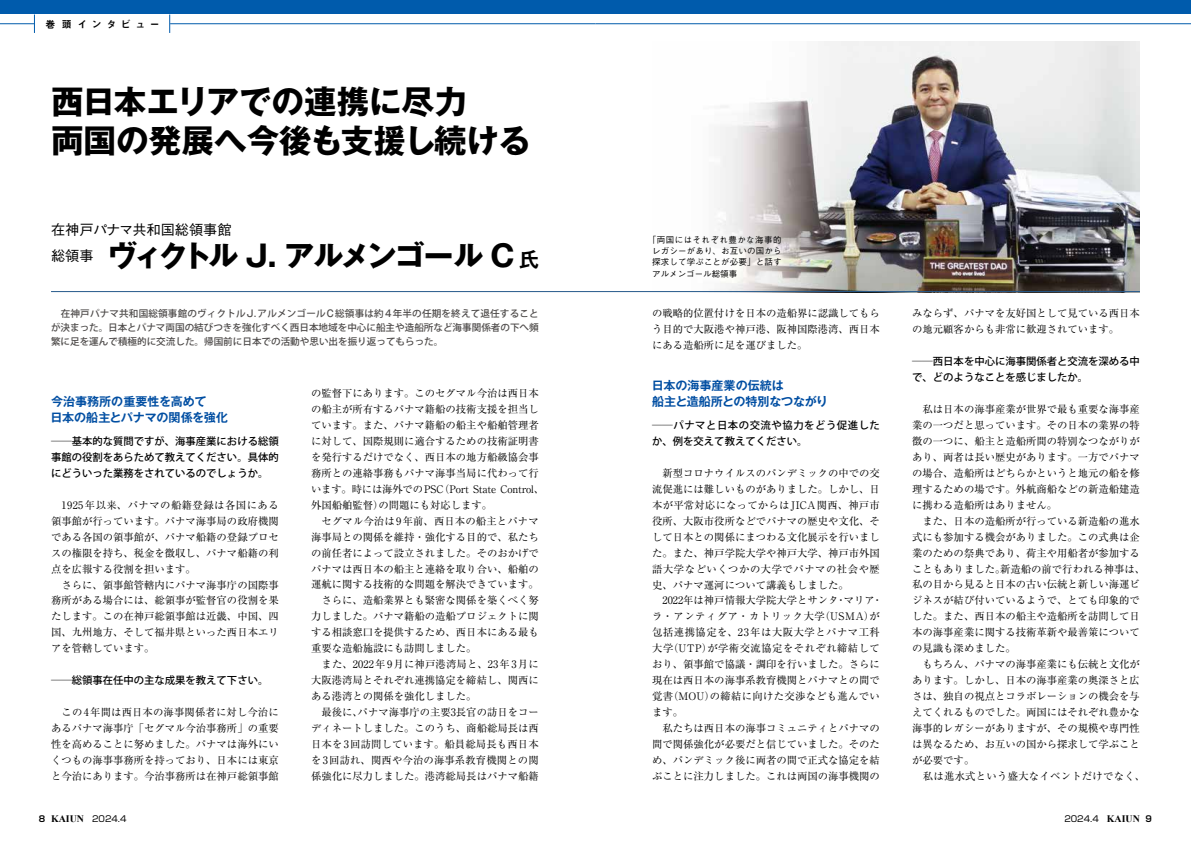
<style>
.page{position:relative;width:1191px;height:842px;background:#fff}
.page>*{position:absolute;margin:0;border:0;box-sizing:border-box;transform-origin:0 0}
.t1{font:700 32.6px/39.7px "Gothic MB101 Pr 6 N";color:#000}
.t2{font:700 29.8px "Gothic MB101 Pr 6 N";letter-spacing:-.105em;color:#000}
.t3{font:500 14.2px "Gothic BBB Pro";color:#000}
.t4{font:700 12px/15.9px "Gothic MB101 Pr 6 N De";color:#004ea2}
.t5{font:10.3px/15.9px "Ryumin Pr 6 N";color:#000}
.t6{font:500 10.3px/15.9px "Koz Go Pr 6 N";color:#000}
.t7{font:500 10.3px/15.9px "Koz Go Pr 6 N";letter-spacing:.055em;color:#000}
.t8{font:9.9px "Midashi Go Pr 6 N MB31";letter-spacing:.465em;color:#000}
.t9{font:500 9.6px/14.2px "Koz Go Pr 6 N";color:#4c4948;text-align:justify}
.t10{font:500 8.5px/11.3px "Gothic BBB Pr 6 N";letter-spacing:.015em;color:#000;text-align:justify}
.t11{font:8.5px "Shin Go Pr 6 N";color:#000}
.s1{font-family:"Gothic MB101 Pr 6 N De";font-size:19.8px}
.s2{font-family:"Gothic MB101 Pr 6 N"}
.s3{font-family:"Shin Go Pr 6 N De";font-weight:700}
.s4{font-family:"Times New Roman";font-weight:700;font-size:9.9px}
</style>
<div class="page">
<img style="left:717px;top:42px;width:423px;height:249px">
<hr style="left:51px;top:291px;width:1089px;height:1px;background:#25598b">
<div style="left:0;top:0;width:595px;height:14px;background:#005bac"></div>
<hr style="left:0;top:23px;width:34px;height:1px;background:#005bac">
<hr style="left:170px;top:23px;width:425px;height:1px;background:#005bac">
<svg style="left:34px;top:15px;width:1px;height:18px"></svg>
<svg style="left:169px;top:15px;width:1px;height:18px"></svg>
<div style="left:595px;top:0;width:596px;height:14px;background:#005bac"></div>
<hr style="left:595px;top:23px;width:596px;height:1px;background:#005bac">
<p class="t8" style="left:45px;top:16px;width:116px">巻 頭インタビュー</p>
<h1 class="t1" style="left:51px;top:81px;width:481px">西日本エリアでの連携に尽力<br>両国の発展へ今後も支援し続ける</h1>
<h3 class="t3" style="left:51px;top:218px;width:182px">在神戸パナマ共和国総領事館</h3>
<h2 class="t2" style="left:51px;top:231px;width:489px"><sup>総領事　</sup>ヴィクトル J. アルメンゴール C <span class="s1">氏</span></h2>
<p class="t9" style="left:51px;top:306px;width:489px">　在神戸パナマ共和国総領事館のヴィクトル<span class="s2">J.</span>アルメンゴール<span class="s2">C</span>総領事は約<span class="s2">4</span>年半の任期を終えて退任することが決まった。日本とパナマ両国の結びつきを強化すべく西日本地域を中心に船主や造船所など海事関係者の下へ頻繁に足を運んで積極的に交流した。帰国前に日本での活動や思い出を振り返ってもらった。</p>
<p class="t4" style="left:51px;top:393px;width:179px">今治事務所の重要性を高めて<br>日本の船主とパナマの関係を強化</p>
<p class="t6" style="left:51px;top:433px;width:229px;text-align:justify">――基本的な質問ですが、海事産業における総領事館の役割をあらためて教えてください。具体的にどういった業務をされているのでしょうか。</p>
<p class="t5" style="left:51px;top:496px;width:229px">　1925年以来、パナマの船籍登録は各国にある領事館が行っています。パナマ海事局の政府機関である各国の領事館が、パナマ船籍の登録プロセスの権限を持ち、税金を徴収し、パナマ船籍の利点を広報する役割を担います。<br>　さらに、領事館管轄内にパナマ海事庁の国際事務所がある場合には、総領事が監督官の役割を果たします。この在神戸総領事館は近畿、中国、四国、九州地方、そして福井県といった西日本エリアを管轄しています。</p>
<p class="t6" style="left:51px;top:673px;width:219px">――総領事在任中の主な成果を教えて下さい。</p>
<p class="t5" style="left:51px;top:704px;width:229px;text-align:justify">　この4年間は西日本の海事関係者に対し今治にあるパナマ海事庁「セグマル今治事務所」の重要性を高めることに努めました。パナマは海外にいくつもの海事事務所を持っており、日本には東京と今治にあります。今治事務所は在神戸総領事館</p>
<p class="t5" style="left:311px;top:385px;width:234px">の監督下にあります。このセグマル今治は西日本の船主が所有するパナマ籍船の技術支援を担当しています。また、パナマ籍船の船主や船舶管理者に対して、国際規則に適合するための技術証明書を発行するだけでなく、西日本の地方船級協会事務所との連絡事務もパナマ海事当局に代わって行います。時には海外でのPSC（Port State Control、外国船舶監督）の問題にも対応します。<br>　セグマル今治は9年前、西日本の船主とパナマ海事局との関係を維持・強化する目的で、私たちの前任者によって設立されました。そのおかげでパナマは西日本の船主と連絡を取り合い、船舶の運航に関する技術的な問題を解決できています。　さらに、造船業界とも緊密な関係を築くべく努力しました。パナマ籍船の造船プロジェクトに関する相談窓口を提供するため、西日本にある最も重要な造船施設にも訪問しました。　<br>　また、2022年9月に神戸港湾局と、23年3月に大阪港湾局とそれぞれ連携協定を締結し、関西にある港湾との関係を強化しました。<br>　最後に、パナマ海事庁の主要3長官の訪日をコーディネートしました。このうち、商船総局長は西日本を3回訪問しています。船員総局長も西日本を3回訪れ、関西や今治の海事系教育機関との関係強化に尽力しました。港湾総局長はパナマ船籍</p>
<p class="t10" style="left:652px;top:233px;width:131px;text-indent:-4px">「両国にはそれぞれ豊かな海事的レガシーがあり、お互いの国から探求して学ぶことが必要」と話すアルメンゴール総領事</p>
<p class="t5" style="left:652px;top:305px;width:229px;text-align:justify">の戦略的位置付けを日本の造船界に認識してもらう目的で大阪港や神戸港、阪神国際港湾、西日本にある造船所に足を運びました。</p>
<p class="t4" style="left:652px;top:377px;width:177px">日本の海事産業の伝統は<br>船主と造船所との特別なつながり</p>
<p class="t7" style="left:652px;top:417px;width:229px">――パナマと日本の交流や協力をどう促進したか、例を交えて教えてください。</p>
<p class="t5" style="left:652px;top:464px;width:232px">　新型コロナウイルスのパンデミックの中での交流促進には難しいものがありました。しかし、日本が平常対応になってからはJICA関西、神戸市役所、大阪市役所などでパナマの歴史や文化、そして日本との関係にまつわる文化展示を行いました。また、神戸学院大学や神戸大学、神戸市外国語大学などいくつかの大学でパナマの社会や歴史、パナマ運河について講義もしました。<br>　2022年は神戸情報大学院大学とサンタ・マリア・ラ・アンティグア・カトリック大学（USMA）が包括連携協定を、23年は大阪大学とパナマ工科大学（UTP）が学術交流協定をそれぞれ締結しており、領事館で協議・調印を行いました。さらに現在は西日本の海事系教育機関とパナマとの間で覚書（MOU）の締結に向けた交渉なども進んでいます。<br>　私たちは西日本の海事コミュニティとパナマの間で関係強化が必要だと信じていました。そのため、パンデミック後に両者の間で正式な協定を結ぶことに注力しました。これは両国の海事機関の</p>
<p class="t5" style="left:912px;top:305px;width:229px">みならず、パナマを友好国として見ている西日本の地元顧客からも非常に歓迎されています。</p>
<p class="t6" style="left:912px;top:354px;width:229px">――西日本を中心に海事関係者と交流を深める中で、どのようなことを感じましたか。</p>
<p class="t5" style="left:912px;top:401px;width:234px">　私は日本の海事産業が世界で最も重要な海事産業の一つだと思っています。その日本の業界の特徴の一つに、船主と造船所間の特別なつながりがあり、両者は長い歴史があります。一方でパナマの場合、造船所はどちらかというと地元の船を修理するための場です。外航商船などの新造船建造に携わる造船所はありません。<br>　また、日本の造船所が行っている新造船の進水式にも参加する機会がありました。この式典は企業のための祭典であり、荷主や用船者が参加することもありました。新造船の前で行われる神事は、私の目から見ると日本の古い伝統と新しい海運ビジネスが結び付いているようで、とても印象的でした。また、西日本の船主や造船所を訪問して日本の海事産業に関する技術革新や最善策についての見識も深めました。<br>　もちろん、パナマの海事産業にも伝統と文化があります。しかし、日本の海事産業の奥深さと広さは、独自の視点とコラボレーションの機会を与えてくれるものでした。両国にはそれぞれ豊かな海事的レガシーがありますが、その規模や専門性は異なるため、お互いの国から探求して学ぶことが必要です。<br>　私は進水式という盛大なイベントだけでなく、</p>
<p class="t11" style="left:39px;top:812px;width:89px"><span class="s3">8</span> <span class="s4">KAIUN</span> 2024.4</p>
<p class="t11" style="left:1064px;top:812px;width:89px">2024.4 <span class="s4">KAIUN</span> <span class="s3">9</span></p>
</div>
